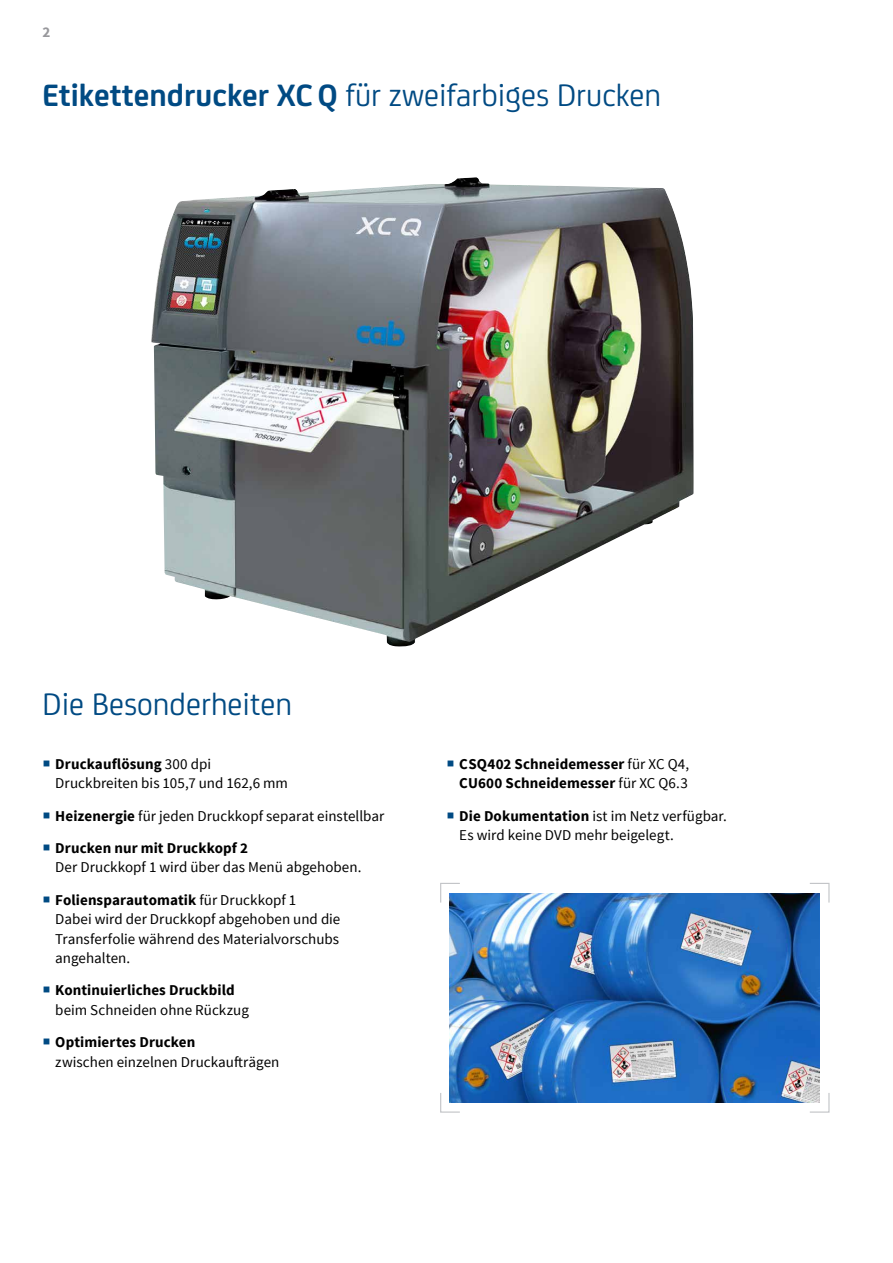
<style>
.page{position:relative;width:893px;height:1263px;background:#fff}
.page>*{position:absolute;margin:0;border:0;box-sizing:border-box;transform-origin:0 0}
.t1{font:33px "CA Sans";color:#004a83}
.t2{font:15px/19.5px "Source Sans Pro";letter-spacing:.005em;color:#000}
.t3{font:700 15px/19.5px "Source Sans Pro";letter-spacing:.005em;color:#000;text-align:right}
.t4{font:700 15px "Source Sans Pro";color:#98989c}
.s1{font-weight:700}
.s2{color:#004a83}
.s3{font-weight:400}
</style>
<div class="page">
<img style="left:151px;top:177px;width:543px;height:470px">
<img style="left:449px;top:893px;width:371px;height:210px">
<svg style="left:440px;top:882px;width:21px;height:22px"></svg>
<svg style="left:809px;top:882px;width:21px;height:22px"></svg>
<svg style="left:440px;top:1092px;width:21px;height:21px"></svg>
<svg style="left:809px;top:1092px;width:21px;height:21px"></svg>
<p class="t4" style="left:43px;top:22px;width:9px">2</p>
<h1 class="t1" style="left:43px;top:71px;width:620px"><span class="s1">Etikettendrucker XCQ</span> für zweifarbiges Drucken</h1>
<h1 class="t1" style="left:43px;top:680px;width:251px">Die Besonderheiten</h1>
<p class="t2" style="left:55px;top:754px;width:234px;text-indent:-13px"><span class="s2">○</span> <span class="s1">Druckauflösung</span> 300 dpi<br>Druckbreiten bis 105,7 und 162,6 mm</p>
<p class="t2" style="left:43px;top:806px;width:343px"><span class="s2">○</span> <span class="s1">Heizenergie</span> für jeden Druckkopf separat einstellbar</p>
<p class="t2" style="left:55px;top:838px;width:308px;text-indent:-13px"><span class="s2">○</span> <span class="s1">Drucken nur mit Druckkopf 2<br></span>Der Druckkopf 1 wird über das Menü abgehoben.</p>
<p class="t2" style="left:55px;top:890px;width:287px;text-indent:-13px"><span class="s2">○</span> <span class="s1">Foliensparautomatik</span> für Druckkopf 1<br>Dabei wird der Druckkopf abgehoben und die Transferfolie während des Materialvorschubs angehalten.</p>
<p class="t3" style="left:55px;top:981px;width:195px;text-align:left;text-indent:-13px"><span class="s2">○</span> Kontinuierliches Druckbild <span class="s3">beim Schneiden ohne Rückzug</span></p>
<p class="t2" style="left:55px;top:1033px;width:226px;text-indent:-13px"><span class="s2">○</span> <span class="s1">Optimiertes Drucken<br></span>zwischen einzelnen Druckaufträgen</p>
<p class="t3" style="left:446px;top:755px;width:244px"><span class="s2">○</span> CSQ402 Schneidemesser <span class="s3">für XC Q4,<br></span>CU600 Schneidemesser <span class="s3">für XC Q6.3</span></p>
<p class="t2" style="left:459px;top:806px;width:269px;text-indent:-13px"><span class="s2">○</span> <span class="s1">Die Dokumentation</span> ist im Netz verfügbar.<br>Es wird keine DVD mehr beigelegt.</p>
</div>
